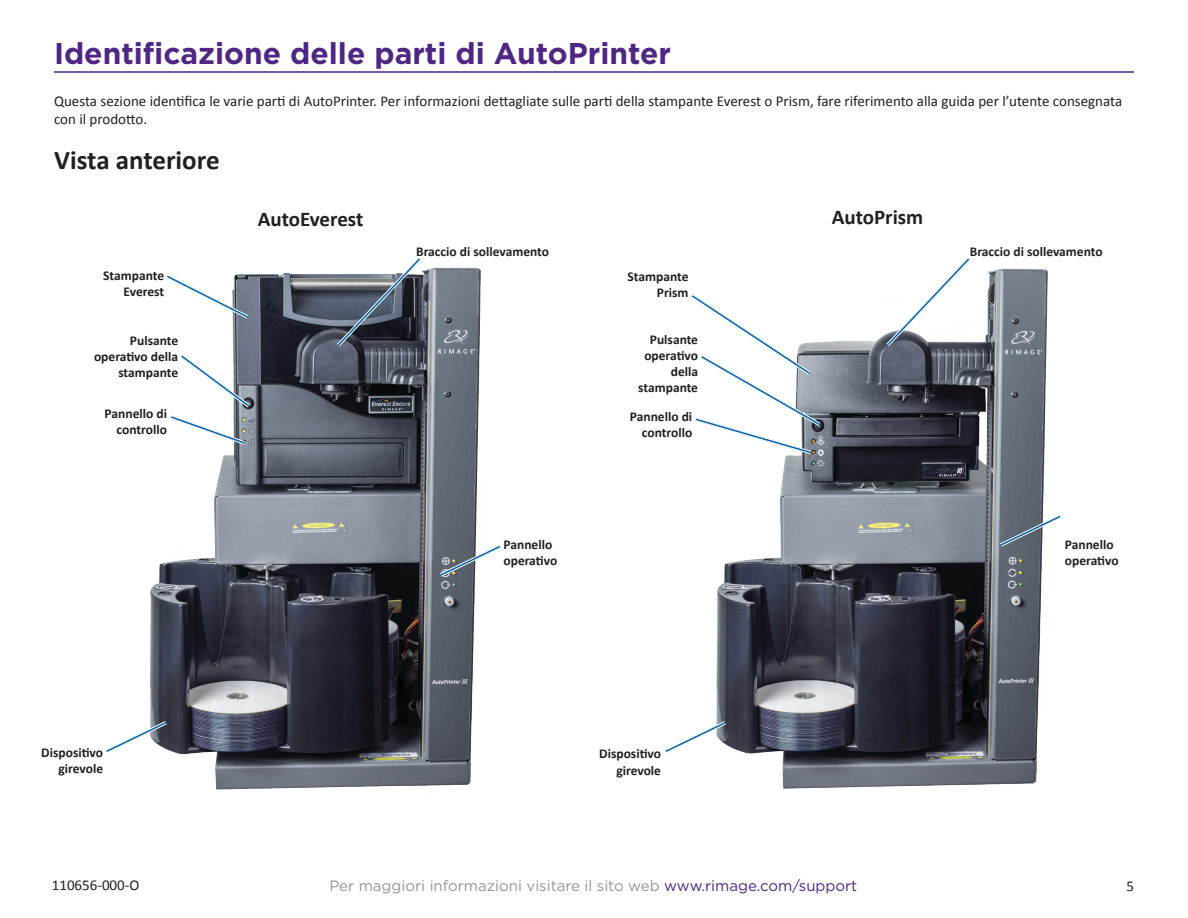
<style>
.page{position:relative;width:1188px;height:918px;background:#fff}
.page>*{position:absolute;margin:0;border:0;box-sizing:border-box;transform-origin:0 0}
.Running_Head{font:700 30px "Gotham";color:#4f2683}
.Heading_2{font:700 27px "Calibri";color:#231f20}
.Call_out_text{font:700 21px "Calibri";color:#231f20}
.Body{font:15px/18px "Calibri";color:#231f20}
.t1{font:15px "Gotham";color:#949698}
.Call_out_text-2{font:700 13.5px/16.2px "Calibri";color:#231f20;text-align:right}
.s1{color:#4f2683}
</style>
<div class="page">
<img style="left:150px;top:267px;width:331px;height:523px">
<img style="left:716px;top:268px;width:332px;height:521px">
<hr style="left:54px;top:71px;width:1080px;height:2px;background:#4f2683">
<svg style="left:665px;top:719px;width:64px;height:36px"></svg>
<svg style="left:106px;top:719px;width:64px;height:36px"></svg>
<svg style="left:437px;top:543px;width:64px;height:36px"></svg>
<svg style="left:997px;top:513px;width:64px;height:36px"></svg>
<svg style="left:167px;top:352px;width:86px;height:95px"></svg>
<svg style="left:691px;top:292px;width:133px;height:164px"></svg>
<svg style="left:163px;top:272px;width:89px;height:49px"></svg>
<svg style="left:334px;top:258px;width:90px;height:91px"></svg>
<svg style="left:883px;top:258px;width:90px;height:91px"></svg>
<p class="Running_Head" style="left:54px;top:36px;width:619px">Identificazione delle parti di AutoPrinter</p>
<p class="Body" style="left:54px;top:92px;width:1070px">Questa sezione identifica le varie parti di AutoPrinter. Per informazioni dettagliate sulle parti della stampante Everest o Prism, fare riferimento alla guida per l’utente consegnata con il prodotto.</p>
<p class="Heading_2" style="left:54px;top:142px;width:167px">Vista anteriore</p>
<p class="Call_out_text" style="left:258px;top:206px;width:107px">AutoEverest</p>
<p class="Call_out_text" style="left:832px;top:204px;width:93px">AutoPrism</p>
<p class="Call_out_text-2" style="left:416px;top:244px;width:134px">Braccio di sollevamento</p>
<p class="Call_out_text-2" style="left:103px;top:267px;width:62px">Stampante<br>Everest</p>
<p class="Call_out_text-2" style="left:628px;top:268px;width:62px">Stampante<br>Prism</p>
<p class="Call_out_text-2" style="left:94px;top:332px;width:86px">Pulsante operativo della stampante</p>
<p class="Call_out_text-2" style="left:105px;top:406px;width:64px">Pannello di controllo</p>
<p class="Call_out_text-2" style="left:638px;top:331px;width:61px">Pulsante operativo della stampante</p>
<p class="Call_out_text-2" style="left:630px;top:408px;width:64px">Pannello di controllo</p>
<p class="Call_out_text-2" style="left:504px;top:536px;width:55px;text-align:left">Pannello operativo</p>
<p class="Call_out_text-2" style="left:970px;top:244px;width:134px">Braccio di sollevamento</p>
<p class="Call_out_text-2" style="left:1065px;top:536px;width:55px;text-align:left">Pannello operativo</p>
<p class="Call_out_text-2" style="left:41px;top:745px;width:63px">Dispositivo girevole</p>
<p class="Call_out_text-2" style="left:599px;top:746px;width:63px">Dispositivo girevole</p>
<p class="Body" style="left:52px;top:876px;width:89px">110656-000-O</p>
<p class="t1" style="left:329px;top:876px;width:530px">Per maggiori informazioni visitare il sito web <span class="s1">www.rimage.com/support</span></p>
<p class="Body" style="left:1126px;top:877px;width:9px">5</p>
</div>
